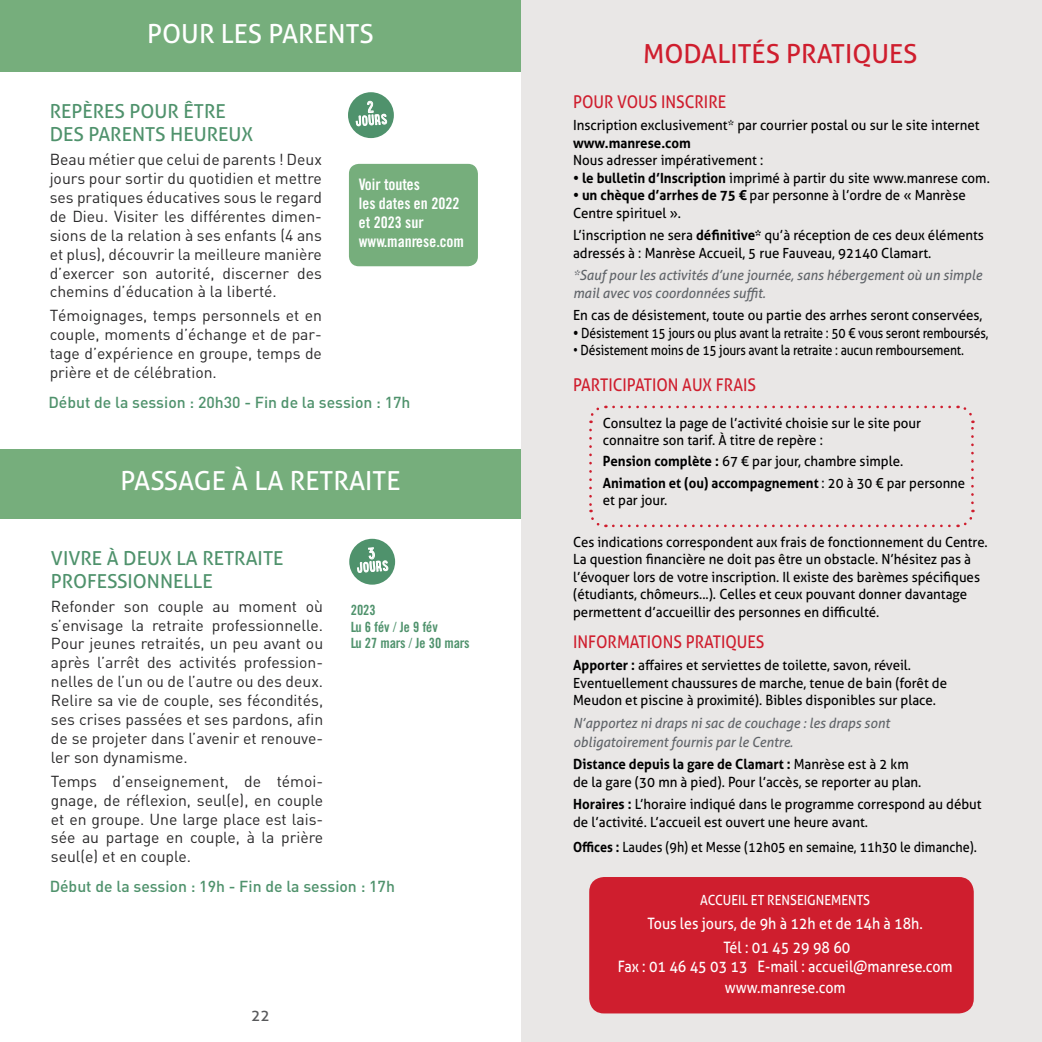
<style>
.page{position:relative;width:1042px;height:1042px;background:#fff}
.page>*{position:absolute;margin:0;border:0;box-sizing:border-box;transform-origin:0 0}
.t1{font:26.25px "Aller";color:#fff}
.t2{font:26.25px "Aller";color:#cf1e2e}
.t3{font:19.25px/23.1px "Aller";color:#4f926c}
.t4{font:17.5px "Aller";color:#cf1e2e;scale:.9 1}
.t5{font:15.75px/18.9px "DIN";color:#292829;text-align:justify}
.t6{font:15.75px/24.2px "Aller";color:#fff;text-align:center;scale:.9 1}
.t7{font:500 15.75px "DIN";color:#4f926c}
.t8{font:15.75px/18.9px "Cg Trade Bd Cd";color:#fff}
.t9{font:15.75px "Aller";color:#58595b}
.t10{font:14px/17.5px "Aller";color:#000;scale:.95 1}
.t11{font:14px/17.5px "Aller";color:#000;scale:.94 1}
.t12{font:italic 14px/17.5px "Aller";color:#61656a;scale:.95 1}
.t13{font:14px "Aller";color:#000;scale:.86 1}
.t14{font:700 14px/21.7px "Aller";color:#000;scale:.95 1}
.t15{font:14px "Aller";color:#000;scale:.9 1}
.t16{font:14px/16.8px "Cg Trade Bd Cd";color:#4f926c}
.t17{font:14px "Aller";color:#fff;scale:.9 1}
.t18{font:12.25px "Lunch Box";color:#fff}
.s1{font-weight:700}
.s2{font-weight:400}
</style>
<div class="page">
<div style="left:348px;top:92px;width:46px;height:46px;background:#4f926c;border-radius:50%"></div>
<div style="left:349px;top:539px;width:46px;height:46px;background:#4f926c;border-radius:50%"></div>
<div style="left:0;top:0;width:521px;height:72px;background:#76ae7c"></div>
<div style="left:0;top:449px;width:521px;height:69px;background:#76ae7c"></div>
<div style="left:522px;top:0;width:520px;height:1042px;background:#e9e7e6"></div>
<div style="left:589px;top:877px;width:385px;height:136px;background:#cf1e2e;border-radius:15px"></div>
<svg style="left:589px;top:430px;width:17px;height:98px"></svg>
<svg style="left:613px;top:510px;width:362px;height:17px"></svg>
<svg style="left:957px;top:405px;width:17px;height:98px"></svg>
<svg style="left:589px;top:405px;width:361px;height:18px"></svg>
<div style="left:349px;top:164px;width:129px;height:102px;background:#76ae7c;border-radius:10px"></div>
<svg style="left:356px;top:100px;width:31px;height:26px"></svg>
<svg style="left:357px;top:547px;width:31px;height:26px"></svg>
<h1 class="t1" style="left:147px;top:17px;width:88px">Pour les</h1>
<h1 class="t1" style="left:268px;top:17px;width:92px">parents</h1>
<h2 class="t3" style="left:50px;top:100px;width:54px">Repères</h2>
<h2 class="t3" style="left:50px;top:100px;width:205px;text-indent:80px">pour être<br>des parents heureux</h2>
<p class="t5" style="left:50px;top:150px;width:274px">Beau métier que celui de parents ! Deux jours pour sortir du quotidien et mettre ses pratiques éducatives sous le regard de Dieu. Visiter les différentes dimen&shy;sions de la relation à ses enfants (4 ans et plus), découvrir la meilleure manière d’exercer son autorité, discerner des chemins d’éducation à la liberté.</p>
<p class="t5" style="left:50px;top:306px;width:274px">Témoignages, temps personnels et en couple, moments d’échange et de par&shy;tage d’expérience en groupe, temps de prière et de célébration.</p>
<p class="t18" style="left:355px;top:111px;width:33px;rotate:-4deg">jourS</p>
<p class="t8" style="left:359px;top:175px;width:107px">Voir toutes<br>les dates en 2022 et 2023 sur www.manrese.com</p>
<p class="t7" style="left:48px;top:392px;width:363px">Début de la session : 20h30 - Fin de la session : 17h</p>
<h1 class="t1" style="left:121px;top:464px;width:16px">Passa</h1>
<h1 class="t1" style="left:194px;top:464px;width:111px">ge à la retraite</h1>
<h2 class="t3" style="left:51px;top:546px;width:12px">vivre</h2>
<h2 class="t3" style="left:107px;top:546px;width:107px">à deux la retraite</h2>
<h2 class="t3" style="left:51px;top:569px;width:46px">professi</h2>
<h2 class="t3" style="left:133px;top:569px;width:51px">onnelle</h2>
<p class="t5" style="left:51px;top:596px;width:274px">Refonder son couple au moment où s’envisage la retraite professionnelle.<br>Pour jeunes retraités, un peu avant ou après l’arrêt des activités profession&shy;nelles de l’un ou de l’autre ou des deux.<br>Relire sa vie de couple, ses fécondités, ses crises passées et ses pardons, afin de se projeter dans l’avenir et renouve&shy;ler son dynamisme.</p>
<p class="t5" style="left:51px;top:771px;width:274px">Temps d’enseignement, de témoi&shy;gnage, de réflexion, seul(e), en couple et en groupe. Une large place est lais&shy;sée au partage en couple, à la prière seul(e) et en couple.</p>
<p class="t18" style="left:356px;top:557px;width:33px;rotate:-4deg">jourS</p>
<p class="t16" style="left:351px;top:601px;width:120px">2023<br>Lu 6 fév / Je 9 fév<br>Lu 27 mars / Je 30 mars</p>
<p class="t7" style="left:50px;top:876px;width:347px">Début de la session : 19h - Fin de la session : 17h</p>
<p class="t9" style="left:251px;top:1005px;width:20px">22</p>
<h1 class="t2" style="left:643px;top:37px;width:72px">Modalit</h1>
<h1 class="t2" style="left:751px;top:37px;width:48px">és Prati</h1>
<h1 class="t2" style="left:852px;top:37px;width:51px">ques</h1>
<p class="t4" style="left:573px;top:91px;width:172px">POU R VOUS INSCRIRE</p>
<p class="t10" style="left:573px;top:117px;width:429px">Inscription exclusivement* par courrier postal ou sur le site internet</p>
<p class="t14" style="left:573px;top:132px;width:125px">www.manrese.com</p>
<p class="t10" style="left:573px;top:152px;width:202px">Nous adresser impérativement :</p>
<p class="t10" style="left:573px;top:169px;width:440px"><span class="s1">• le bulletin d’Inscription</span> imprimé à partir du site www.manrese com.</p>
<p class="t10" style="left:573px;top:187px;width:415px"><span class="s1">• un chèque d’arrhes de 75 €</span> par personne à l’ordre de « Manrèse<br>Centre spirituel ».</p>
<p class="t10" style="left:573px;top:227px;width:434px">L’inscription ne sera <span class="s1">définitive*</span> qu’à réception de ces deux éléments adressés à : Manrèse Accueil, 5 rue Fauveau, 92140 Clamart.</p>
<p class="t12" style="left:573px;top:266px;width:432px">*Sauf pour les activités d’une journée, sans hébergement où un simple mail avec vos coordonnées suffit.</p>
<p class="t10" style="left:573px;top:306px;width:432px">En cas de désistement, toute ou partie des arrhes seront conservées,</p>
<p class="t13" style="left:573px;top:324px;width:484px"><span class="s1">•</span> .Désistement 15 jours ou plus avant la retraite : 50 € vous seront remboursés,</p>
<p class="t13" style="left:573px;top:342px;width:456px">• Désistement moins de 15 jours avant la retraite : aucun remboursement.</p>
<p class="t4" style="left:573px;top:374px;width:205px">PARTICIPATION AUX FRAIS</p>
<p class="t10" style="left:603px;top:414px;width:337px;line-height:16.8px">Consultez la page de l’activité choisie sur le site pour connaitre son tarif. à titre de repère :</p>
<p class="t14" style="left:603px;top:450px;width:383px">Pension complète : <span class="s2">67 € par jour, chambre simple.<br></span>Animation et (ou) accompagnement <span class="s2">: 20 à 30 € par personne</span></p>
<p class="t10" style="left:603px;top:491px;width:69px">et par jour.</p>
<p class="t11" style="left:573px;top:533px;width:443px">Ces indications correspondent aux frais de fonctionnement du Centre.<br>La question financière ne doit pas être un obstacle. N ’hésitez pas à l’évoquer lors de votre inscription. I l existe des barèmes spécifiques (étudiants, chômeurs...). Celles et ceux pouvant donner davantage permettent d’accueillir des personnes en difficulté.</p>
<p class="t4" style="left:573px;top:631px;width:214px">IN FORMATIONS PRATIQU ES</p>
<p class="t10" style="left:573px;top:656px;width:395px"><span class="s1">Apporter :</span> affaires et serviettes de toilette, savon, réveil.<br>Eventuellement chaussures de marche, tenue de bain (forêt de<br>Meudon et piscine à proximité). Bibles disponibles sur place.</p>
<p class="t12" style="left:573px;top:713px;width:335px;line-height:19.2px">N’apportez ni draps ni sac de couchage : les draps sont obligatoirement fournis par le Centre.</p>
<p class="t10" style="left:573px;top:755px;width:368px"><span class="s1">Distance depuis la gare de Clamart :</span> Manrèse est à 2 km de la gare (30 mn à pied). Pour l’accès, se reporter au plan.</p>
<p class="t10" style="left:573px;top:795px;width:431px"><span class="s1">Horaires :</span> L’horaire indiqué dans le programme correspond au début de l’activité. L’accueil est ouvert une heure avant.</p>
<p class="t15" style="left:573px;top:839px;width:450px"><span class="s1">Offices :</span> Laudes (9h) et Messe (12h05 en semaine, 11h30 le dimanche).</p>
<p class="t17" style="left:700px;top:891px;width:190px">ACCU EIL ET RENSEIGN EMENTS</p>
<p class="t6" style="left:647px;top:911px;width:307px">Tous les jours, de 9h à 12h et de 14h à 18h.<br>Tél : 01 45 29 98 60</p>
<p class="t6" style="left:618px;top:956px;width:374px;line-height:21px">Fax : 01 46 45 03 13 E-mail : accueil@manrese.com www.manrese.com</p>
</div>
